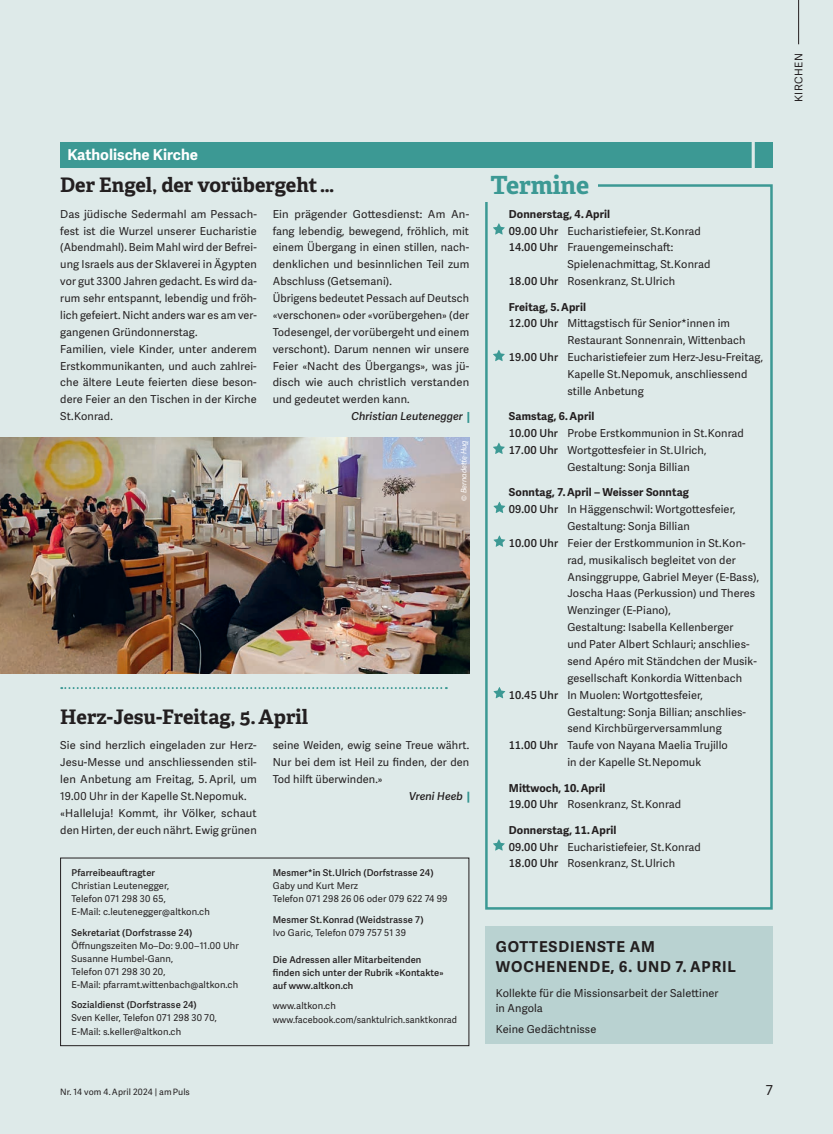
<style>
.page{position:relative;width:833px;height:1134px;background:#deeae9}
.page>*{position:absolute;margin:0;border:0;box-sizing:border-box;transform-origin:0 0}
.t1{font:700 25px "Adelle";letter-spacing:-.005em;color:#3c9994}
.t2{font:700 20px "Adelle";color:#231f20}
.t3{font:700 15px/20px "Adelle Sans";letter-spacing:.055em;color:#231f20}
.t4{font:700 15px "Adelle Sans";color:#fff}
.t5{font:13.75px "Adelle Sans";color:#231f20}
.t6{font:11px/16.9px "Adelle Sans";letter-spacing:.01em;color:#231f20}
.t7{font:700 11px "Adelle Sans";letter-spacing:.01em;color:#231f20}
.t8{font:italic 600 11px "Adelle Sans";letter-spacing:.005em;color:#231f20}
.t9{font:10.62px "Adelle Sans";letter-spacing:.05em;color:#231f20}
.t10{font:9.38px/13.1px "Adelle Sans";letter-spacing:.01em;color:#231f20}
.t11{font:600 9.38px/13.1px "Adelle Sans";letter-spacing:.01em;color:#231f20}
.t12{font:8.75px "Adelle Sans";letter-spacing:.01em;color:#231f20}
.t13{font:italic 7.5px "Adelle Sans";color:#fff}
.s1{font-weight:600}
.s2{font-weight:700}
</style>
<div class="page">
<hr style="left:798px;top:0;width:1px;height:44px;background:#231f20">
<div style="left:485px;top:184px;width:287px;height:726px;border:2px solid #3c9994"></div>
<svg style="left:493px;top:223px;width:12px;height:12px"></svg>
<svg style="left:493px;top:350px;width:12px;height:11px"></svg>
<svg style="left:493px;top:443px;width:12px;height:11px"></svg>
<svg style="left:493px;top:502px;width:12px;height:11px"></svg>
<svg style="left:493px;top:535px;width:12px;height:12px"></svg>
<svg style="left:493px;top:687px;width:12px;height:11px"></svg>
<svg style="left:493px;top:839px;width:12px;height:11px"></svg>
<div style="left:483px;top:168px;width:115px;height:33px;background:#deeae9"></div>
<div style="left:60px;top:142px;width:712px;height:25px;background:#3c9994"></div>
<svg style="left:751px;top:142px;width:4px;height:26px"></svg>
<svg style="left:61px;top:687px;width:386px;height:2px"></svg>
<svg style="left:467px;top:412px;width:2px;height:11px"></svg>
<img style="left:0;top:437px;width:469px;height:236px">
<svg style="left:467px;top:792px;width:2px;height:11px"></svg>
<div style="left:485px;top:926px;width:287px;height:117px;background:#b9d2d1"></div>
<div style="left:60px;top:858px;width:409px;height:188px;border:1px solid #231f20"></div>
<h3 class="t4" style="left:67px;top:146px;width:132px">Katholische Kirche</h3>
<h2 class="t2" style="left:60px;top:172px;width:275px">Der Engel, der vorübergeht …</h2>
<p class="t6" style="left:60px;top:206px;width:198px">Das jüdische Sedermahl am Pessach&shy;fest ist die Wurzel unserer Eucharistie (Abendmahl). Beim Mahl wird der Befrei&shy;ung Israels aus der Sklaverei in Ägypten vor gut 3300 Jahren gedacht. Es wird da&shy;rum sehr entspannt, lebendig und fröh&shy;lich gefeiert. Nicht anders war es am ver&shy;gangenen Gründonnerstag.<br>Familien, viele Kinder, unter anderem Erstkommunikanten, und auch zahlrei&shy;che ältere Leute feierten diese beson&shy;dere Feier an den Tischen in der Kirche St.Konrad.</p>
<p class="t6" style="left:273px;top:206px;width:198px">Ein prägender Gottesdienst: Am An&shy;fang lebendig, bewegend, fröhlich, mit einem Übergang in einen stillen, nach&shy;denklichen und besinnlichen Teil zum Abschluss (Getsemani).<br>Übrigens bedeutet Pessach auf Deutsch «verschonen» oder «vorübergehen» (der Todesengel, der vorübergeht und einem verschont). Darum nennen wir unsere Feier «Nacht des Übergangs», was jü&shy;disch wie auch christlich verstanden und gedeutet werden kann.</p>
<p class="t8" style="left:351px;top:410px;width:113px">Christian Leutenegger</p>
<p class="t13" style="left:459px;top:501px;width:62px;rotate:-90deg">© Bernadette Hug</p>
<h2 class="t2" style="left:60px;top:704px;width:249px">Herz-Jesu-Freitag, 5. April</h2>
<p class="t6" style="left:60px;top:737px;width:198px">Sie sind herzlich eingeladen zur Herz-Jesu-Messe und anschliessenden stil&shy;len Anbetung am Freitag, 5. April, um 19.00 Uhr in der Kapelle St.Nepomuk. «Halleluja! Kommt, ihr Völker, schaut den Hirten, der euch nährt. Ewig grünen</p>
<p class="t6" style="left:273px;top:737px;width:198px;text-align:justify">seine Weiden, ewig seine Treue währt.<br>Nur bei dem ist Heil zu finden, der den Tod hilft überwinden.»</p>
<p class="t8" style="left:409px;top:790px;width:55px">Vreni Heeb</p>
<p class="t11" style="left:71px;top:866px;width:85px">Pfarreibeauftragter</p>
<p class="t10" style="left:71px;top:879px;width:140px">Christian Leutenegger,<br>Telefon 071 298 30 65,<br>E-Mail: c.leutenegger@altkon.ch</p>
<p class="t11" style="left:71px;top:926px;width:122px">Sekretariat (Dorfstrasse 24)</p>
<p class="t10" style="left:71px;top:939px;width:169px">Öffnungszeiten Mo–Do: 9.00–11.00 Uhr<br>Susanne Humbel-Gann,<br>Telefon 071 298 30 20,<br>E-Mail: pfarramt.wittenbach@altkon.ch</p>
<p class="t11" style="left:71px;top:999px;width:127px">Sozialdienst (Dorfstrasse 24)</p>
<p class="t10" style="left:71px;top:1012px;width:147px">Sven Keller, Telefon 071 298 30 70,<br>E-Mail: s.keller@altkon.ch</p>
<p class="t11" style="left:273px;top:866px;width:162px">Mesmer*in St.Ulrich (Dorfstrasse 24)</p>
<p class="t10" style="left:273px;top:879px;width:176px">Gaby und Kurt Merz<br>Telefon 071 298 26 06 oder 079 622 74 99</p>
<p class="t11" style="left:273px;top:913px;width:152px">Mesmer St.Konrad (Weidstrasse 7)</p>
<p class="t10" style="left:273px;top:926px;width:135px">Ivo Garic, Telefon 079 757 51 39</p>
<p class="t11" style="left:273px;top:953px;width:172px">Die Adressen aller Mitarbeitenden finden sich unter der Rubrik «Kontakte» auf www.altkon.ch</p>
<p class="t10" style="left:273px;top:1000px;width:186px">www.altkon.ch www.facebook.com/sanktulrich.sanktkonrad</p>
<h1 class="t1" style="left:490px;top:169px;width:100px">Termine</h1>
<p class="t7" style="left:509px;top:207px;width:103px">Donnerstag, 4. April</p>
<p class="t6" style="left:509px;top:223px;width:193px"><span class="s1">09.00 Uhr</span> Eucharistiefeier, St.Konrad</p>
<p class="t6" style="left:509px;top:239px;width:166px"><span class="s1">14.00 Uhr</span> Frauengemeinschaft:</p>
<p class="t6" style="left:567px;top:256px;width:144px">Spielenachmittag, St.Konrad</p>
<p class="t6" style="left:509px;top:273px;width:168px"><span class="s1">18.00 Uhr</span> Rosenkranz, St.Ulrich</p>
<p class="t7" style="left:509px;top:300px;width:79px">Freitag, 5. April</p>
<p class="t6" style="left:509px;top:315px;width:222px"><span class="s1">12.00 Uhr</span> Mittagstisch für Senior*innen im</p>
<p class="t6" style="left:567px;top:332px;width:180px">Restaurant Sonnenrain, Wittenbach</p>
<p class="t6" style="left:509px;top:349px;width:256px"><span class="s1">19.00 Uhr</span> Eucharistiefeier zum Herz-Jesu--Freitag,</p>
<p class="t6" style="left:567px;top:366px;width:181px">Kapelle St.Nepomuk, anschliessend</p>
<p class="t6" style="left:567px;top:383px;width:78px">stille Anbetung</p>
<p class="t7" style="left:509px;top:410px;width:87px">Samstag, 6. April</p>
<p class="t6" style="left:509px;top:425px;width:236px"><span class="s1">10.00 Uhr</span> Probe Erstkommunion in St.Konrad</p>
<p class="t6" style="left:509px;top:442px;width:199px"><span class="s1">17.00 Uhr</span> Wortgottesfeier in St.Ulrich,</p>
<p class="t6" style="left:567px;top:459px;width:124px">Gestaltung: Sonja Billian</p>
<p class="t7" style="left:509px;top:486px;width:182px">Sonntag, 7. April – Weisser Sonntag</p>
<p class="t6" style="left:509px;top:501px;width:228px"><span class="s1">09.00 Uhr</span> In Häggenschwil: Wortgottesfeier,</p>
<p class="t6" style="left:567px;top:518px;width:124px">Gestaltung: Sonja Billian</p>
<p class="t6" style="left:509px;top:535px;width:238px"><span class="s1">10.00 Uhr</span> Feier der Erstkommunion in St.Kon-</p>
<p class="t6" style="left:567px;top:552px;width:170px">rad, musikalisch begleitet von der</p>
<p class="t6" style="left:567px;top:569px;width:193px">Ansinggruppe, Gabriel Meyer (E-Bass),</p>
<p class="t6" style="left:567px;top:585px;width:189px">Joscha Haas (Perkussion) und Theres</p>
<p class="t6" style="left:567px;top:602px;width:105px">Wenzinger (E-Piano),</p>
<p class="t6" style="left:567px;top:619px;width:168px">Gestaltung: Isabella Kellenberger</p>
<p class="t6" style="left:567px;top:636px;width:184px">und Pater Albert Schlauri; anschlies-</p>
<p class="t6" style="left:567px;top:653px;width:191px">send Apéro mit Ständchen der Musik-</p>
<p class="t6" style="left:567px;top:670px;width:176px">gesellschaft Konkordia Wittenbach</p>
<p class="t6" style="left:509px;top:687px;width:195px"><span class="s1">10.45 Uhr</span> In Muolen: Wortgottesfeier,</p>
<p class="t6" style="left:567px;top:704px;width:180px">Gestaltung: Sonja Billian; anschlies-</p>
<p class="t6" style="left:567px;top:720px;width:156px">send Kirchbürgerversammlung</p>
<p class="t6" style="left:509px;top:737px;width:220px"><span class="s1">11.00 Uhr</span> Taufe von Nayana Maelia Trujillo</p>
<p class="t6" style="left:567px;top:754px;width:135px">in der Kapelle St.Nepomuk</p>
<p class="t6" style="left:509px;top:779px;width:174px"><span class="s2">Mittwoch, 10. April<br></span><span class="s1">19.00 Uhr</span> Rosenkranz, St.Konrad</p>
<p class="t6" style="left:509px;top:822px;width:193px"><span class="s2">Donnerstag, 11. April<br></span><span class="s1">09.00 Uhr</span> Eucharistiefeier, St.Konrad<br><span class="s1">18.00 Uhr</span> Rosenkranz, St.Ulrich</p>
<h3 class="t3" style="left:496px;top:937px;width:242px">GOTTESDIENSTE AM<br>WOCHENENDE, 6. UND 7. APRIL</h3>
<p class="t6" style="left:496px;top:986px;width:224px;line-height:15px">Kollekte für die Missionsarbeit der Salettiner in Angola</p>
<p class="t6" style="left:496px;top:1021px;width:102px">Keine Gedächtnisse</p>
<p class="t12" style="left:60px;top:1087px;width:131px">Nr. 14 vom 4. April 2024 | am Puls</p>
<p class="t5" style="left:765px;top:1082px;width:9px">7</p>
<p class="t9" style="left:792px;top:102px;width:50px;rotate:-90deg">KIRCHEN</p>
</div>
